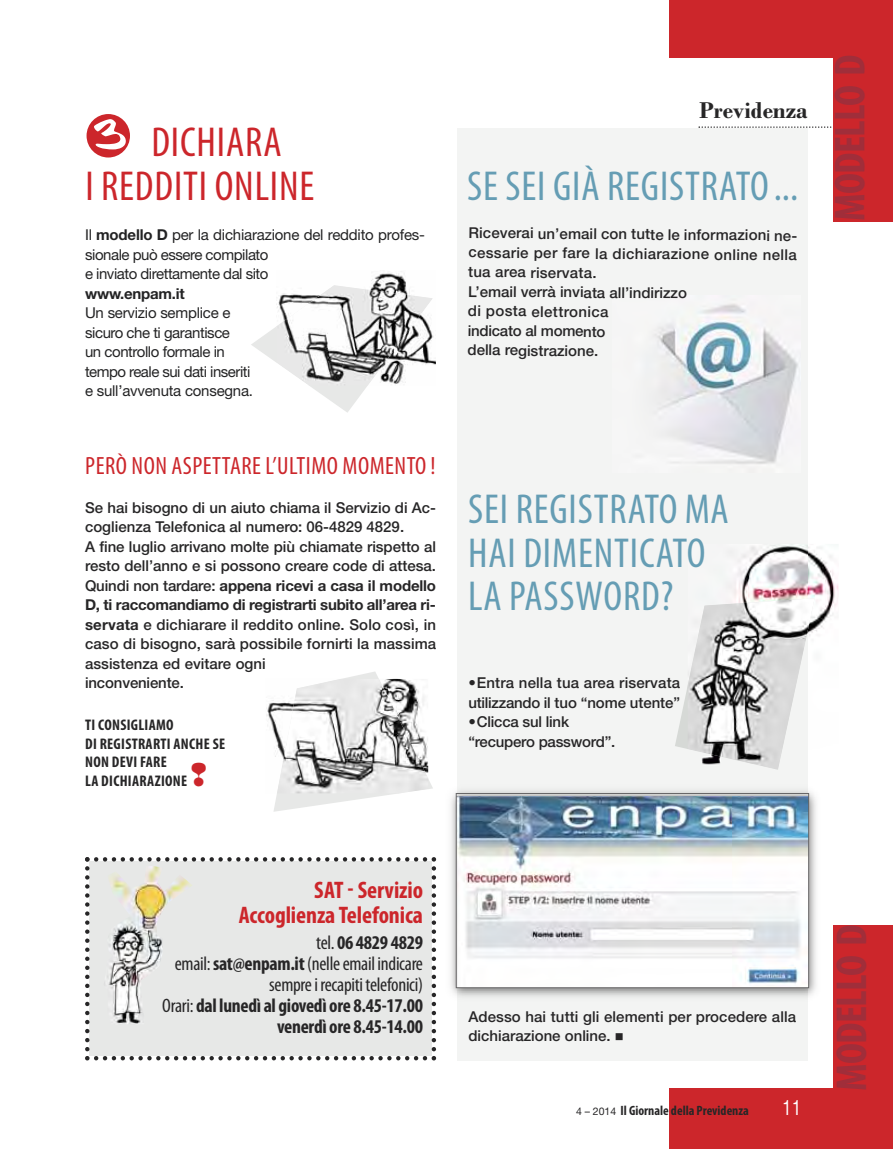
<style>
.page{position:relative;width:893px;height:1149px;background:#fff}
.page>*{position:absolute;margin:0;border:0;box-sizing:border-box;transform-origin:0 0}
.t1{font:51px "Cartoon";color:#fff}
.t2{font:700 condensed 43.5px "Myriad Pro";letter-spacing:-.015em;color:#a02e3a}
.t3{font:condensed 42px/43.5px "Myriad Pro";letter-spacing:.02em;color:#659db4}
.t4{font:condensed 42px/43.5px "Myriad Pro";letter-spacing:.02em;color:#cc262b}
.t5{font:condensed 25.05px "Myriad Pro";letter-spacing:.02em;color:#cc262b}
.t6{font:700 condensed 24px/25.5px "Myriad Pro";letter-spacing:-.005em;color:#cc262b;text-align:right}
.t7{font:700 24px "Bodoni";color:#272627}
.t8{font:21px "Helvetica CY Plain";color:#fff}
.t9{font:700 condensed 19.5px/21px "Myriad Pro";letter-spacing:-.015em;color:#272627;text-align:right}
.t10{font:700 condensed 15.45px/18.8px "Myriad Pro";letter-spacing:.02em;color:#272627}
.t11{font:500 15px/19.5px "Helvetica Neue";color:#272627}
.t12{font:15px/19.5px "Helvetica Neue";letter-spacing:-.03em;color:#232324}
.t13{font:700 condensed 13.5px "Myriad Pro";color:#272627}
.s1{font-weight:700}
.s2{font-weight:400}
.s3{font-family:"Helvetica Neue";font-weight:400;font-stretch:normal;font-size:10.5px}
</style>
<div class="page">
<div style="left:457px;top:128px;width:351px;height:932px;background:#f3f4f3"></div>
<svg style="left:698px;top:126px;width:134px;height:2px"></svg>
<svg style="left:251px;top:327px;width:117px;height:85px"></svg>
<img style="left:371px;top:271px;width:65px;height:94px">
<img style="left:276px;top:285px;width:157px;height:100px">
<div style="left:87px;top:114px;width:43px;height:43px;background:#cc262b;border-radius:50%"></div>
<svg style="left:675px;top:685px;width:103px;height:84px"></svg>
<img style="left:451px;top:790px;width:365px;height:207px">
<img style="left:458px;top:796px;width:349px;height:189px">
<div style="left:456px;top:793px;width:353px;height:194px;border:1px solid #686768"></div>
<img style="left:808px;top:547px;width:31px;height:85px">
<img style="left:734px;top:544px;width:74px;height:54px">
<img style="left:688px;top:598px;width:127px;height:170px">
<svg style="left:274px;top:672px;width:159px;height:139px"></svg>
<img style="left:266px;top:678px;width:11px;height:115px">
<img style="left:277px;top:678px;width:151px;height:115px">
<svg style="left:85px;top:857px;width:351px;height:203px;background:#e1e2e1"></svg>
<img style="left:104px;top:865px;width:89px;height:158px">
<div style="left:669px;top:0;width:224px;height:58px;background:#cc262b"></div>
<div style="left:669px;top:1088px;width:224px;height:60px;background:#cc262b"></div>
<div style="left:833px;top:925px;width:60px;height:223px;background:#cc262b"></div>
<div style="left:833px;top:0;width:60px;height:221px;background:#cc262b"></div>
<img style="left:655px;top:304px;width:143px;height:160px">
<p class="t1" style="left:92px;top:102px;width:37px">3</p>
<p class="t4" style="left:85px;top:124px;width:230px;text-indent:66px">DICHIARA<br>I REDDITI ONLINE</p>
<p class="t12" style="left:85px;top:226px;width:341px">Il <span class="s1">modello D</span> per la dichiarazione del reddito profes&shy;sionale può essere compilato<br>e inviato direttamente dal sito<br><span class="s1">www.enpam.it<br></span>Un servizio semplice e<br>sicuro che ti garantisce<br>un controllo formale in<br>tempo reale sui dati inseriti<br>e sull’avvenuta consegna.</p>
<p class="t5" style="left:85px;top:456px;width:352px">PERÒ NON ASPETTARE L’ULTIMO MOMENTO !</p>
<p class="t11" style="left:85px;top:499px;width:353px">Se hai bisogno di un aiuto chiama il Servizio di Ac&shy;coglienza Telefonica al numero: 06-4829 4829.<br>A fine luglio arrivano molte più chiamate rispetto al resto dell’anno e si possono creare code di attesa.<br>Quindi non tardare: <span class="s1">appena ricevi a casa il modello D, ti raccomandiamo di registrarti subito all’area ri&shy;servata</span> e dichiarare il reddito online. Solo così, in caso di bisogno, sarà possibile fornirti la massima assistenza ed evitare ogni<br>inconveniente.</p>
<p class="t10" style="left:85px;top:716px;width:141px">TI CONSIGLIA MO<br>DI REGISTRARTI ANCHE SE<br>NON DEVI FARE<br>LA DICHIARAZIONE</p>
<p class="t7" style="left:699px;top:102px;width:110px">Previdenza</p>
<p class="t3" style="left:467px;top:167px;width:332px">SE SEI GIÀ REGISTRATO...</p>
<p class="t11" style="left:467px;top:226px;width:331px">Riceverai un’email con tutte le informazioni ne&shy;cessarie per fare la dichiarazione online nella tua area riservata.<br>L’email verrà inviata all’indirizzo<br>di posta elettronica<br>indicato al momento<br>della registrazione.</p>
<p class="t2" style="left:834px;top:221px;width:168px;rotate:-90deg">MODELLO D</p>
<p class="t3" style="left:468px;top:491px;width:262px">SEI REGISTRATO MA<br>HAI DIMENTICATO<br>LA PASSWORD?</p>
<p class="t11" style="left:468px;top:674px;width:213px">•Entra nella tua area riservata utilizzando il tuo “nome utente”</p>
<p class="t11" style="left:468px;top:713px;width:148px">•Clicca sul link “recupero password”.</p>
<p class="t6" style="left:239px;top:878px;width:186px">SAT - Servizio<br>Accoglienza Telefonica</p>
<p class="t9" style="left:162px;top:933px;width:262px"><span class="s2">tel.</span> 06 4829 4829<br><span class="s2">email:</span>sat@enpam.it <span class="s2">(nelle email indicare sempre i recapiti telefonici)<br>Orari:</span> dal lunedì al giovedì ore 8.45-17.00 venerdì ore 8.45-14.00</p>
<p class="t2" style="left:836px;top:1091px;width:168px;rotate:-90deg">MODELLO D</p>
<p class="t11" style="left:468px;top:1007px;width:329px">Adesso hai tutti gli elementi per procedere alla dichiarazione online. ■</p>
<p class="t13" style="left:576px;top:1105px;width:174px"><span class="s3">4 – 2014</span> Il Giornale della Previdenza</p>
<p class="t8" style="left:782px;top:1095px;width:21px">11</p>
</div>
